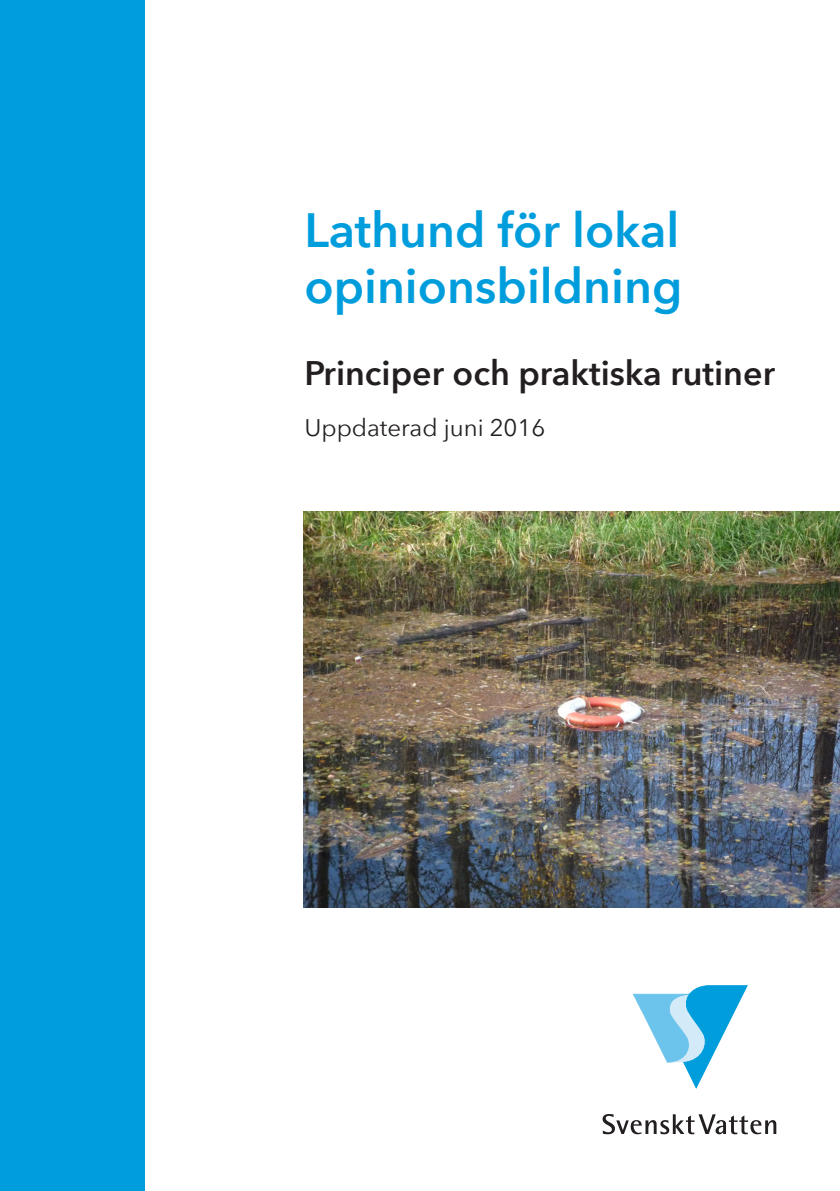
<style>
.page{position:relative;width:840px;height:1191px;background:#fff}
.page>*{position:absolute;margin:0;border:0;box-sizing:border-box;transform-origin:0 0}
.Underrubrik_1{font:600 48px/56px "Avenir Next";color:#009ddc}
.Underrubrik_fram{font:600 34px "Avenir Next";color:#231f20}
.Underrubrik_fram-2{font:24px "Avenir Next";color:#231f20}
</style>
<div class="page">
<div style="left:0;top:0;width:144px;height:1191px;background:#009ddc"></div>
<svg style="left:602px;top:1114px;width:173px;height:20px"></svg>
<svg style="left:633px;top:985px;width:114px;height:103px"></svg>
<img style="left:303px;top:512px;width:536px;height:395px">
<p class="Underrubrik_1" style="left:304px;top:200px;width:379px">Lathund för lokal opinionsbildning</p>
<p class="Underrubrik_fram" style="left:304px;top:344px;width:472px">Principer och praktiska rutiner</p>
<p class="Underrubrik_fram-2" style="left:304px;top:407px;width:242px">Uppdaterad juni 2016</p>
</div>
